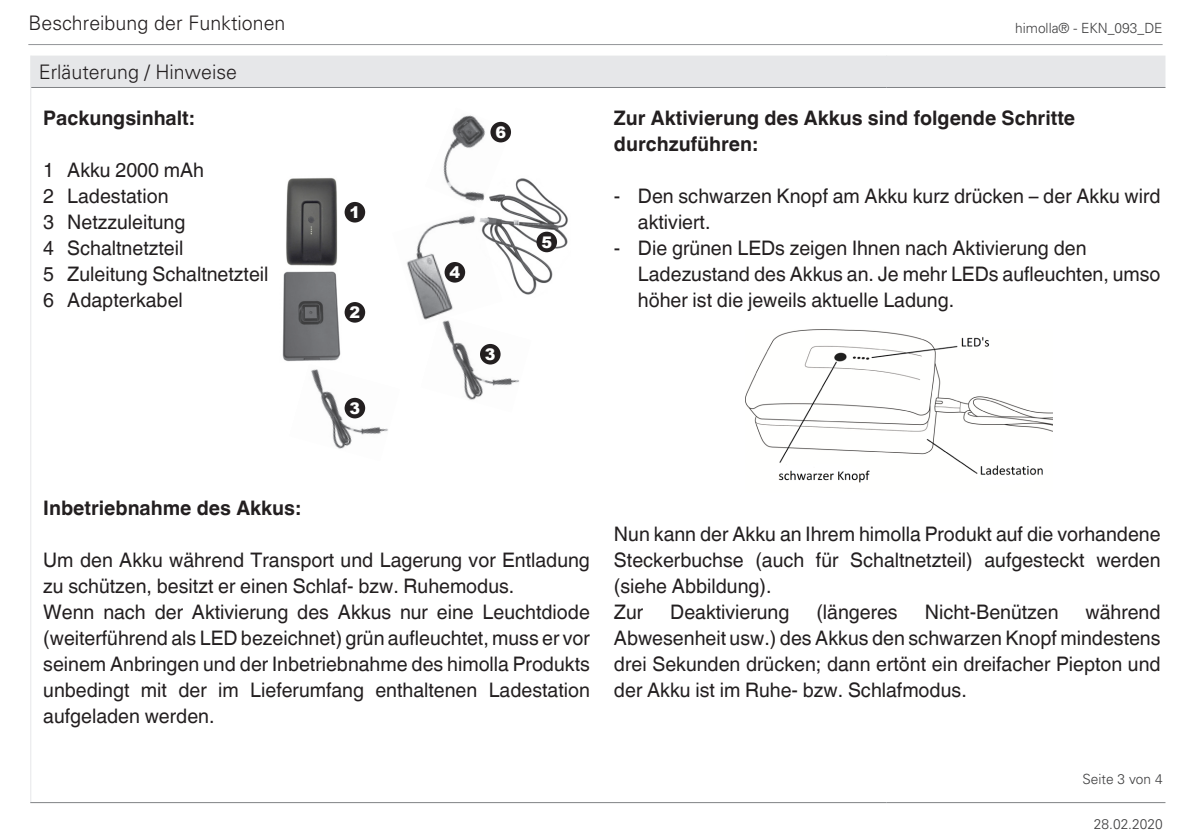
<style>
.page{position:relative;width:1191px;height:840px;background:#fff}
.page>*{position:absolute;margin:0;border:0;box-sizing:border-box;transform-origin:0 0}
.t1{font:20px/26px "Helvetica World";color:#231f20;text-align:justify}
.t2{font:700 20px "Helvetica World";color:#231f20}
.t3{font:300 20px "Univers";color:#231f20}
.t4{font:900 16px "Arial";color:#fff}
.t5{font:300 14px "Univers";color:#3e3e3f}
</style>
<div class="page">
<div style="left:31px;top:56px;width:1134px;height:31px;background:#e6e7e9"></div>
<hr style="left:30px;top:56px;width:1px;height:31px;background:#e6e7e9">
<hr style="left:886px;top:56px;width:1px;height:31px;background:#e6e7e9">
<hr style="left:30px;top:87px;width:1px;height:714px;background:#e6e7e9">
<hr style="left:30px;top:801px;width:856px;height:1px;background:#808285">
<hr style="left:886px;top:801px;width:279px;height:1px;background:#808285">
<hr style="left:31px;top:87px;width:855px;height:1px;background:#808285">
<hr style="left:886px;top:87px;width:279px;height:1px;background:#808285">
<hr style="left:28px;top:44px;width:1134px;height:1px;background:#939598">
<img style="left:745px;top:329px;width:307px;height:154px">
<img style="left:443px;top:325px;width:76px;height:75px">
<img style="left:443px;top:115px;width:68px;height:87px">
<img style="left:476px;top:175px;width:92px;height:120px">
<img style="left:406px;top:208px;width:96px;height:117px">
<img style="left:282px;top:271px;width:64px;height:91px">
<img style="left:311px;top:369px;width:77px;height:80px">
<img style="left:286px;top:178px;width:52px;height:88px">
<div style="left:344px;top:202px;width:21px;height:20px;background:#231f20;border-radius:50%"></div>
<div style="left:344px;top:302px;width:21px;height:20px;background:#231f20;border-radius:50%"></div>
<div style="left:344px;top:397px;width:21px;height:21px;background:#231f20;border-radius:50%"></div>
<div style="left:480px;top:344px;width:20px;height:20px;background:#231f20;border-radius:50%"></div>
<div style="left:444px;top:262px;width:21px;height:20px;background:#231f20;border-radius:50%"></div>
<div style="left:536px;top:231px;width:21px;height:21px;background:#231f20;border-radius:50%"></div>
<div style="left:490px;top:122px;width:21px;height:20px;background:#231f20;border-radius:50%"></div>
<p class="t3" style="left:28px;top:11px;width:259px">Beschreibung der Funktionen</p>
<p class="t5" style="left:1015px;top:20px;width:149px">himolla® - EKN_093_DE</p>
<p class="t3" style="left:39px;top:60px;width:200px">Erläuterung / Hinweise</p>
<p class="t2" style="left:43px;top:106px;width:152px">Packungsinhalt:</p>
<p class="t1" style="left:43px;top:157px;width:162px">1 Akku 2000 mAh</p>
<p class="t1" style="left:43px;top:183px;width:127px">2 Ladestation</p>
<p class="t1" style="left:43px;top:209px;width:144px">3 Netzzuleitung</p>
<p class="t1" style="left:43px;top:235px;width:142px">4 Schaltnetzteil</p>
<p class="t1" style="left:43px;top:261px;width:227px">5 Zuleitung Schaltnetzteil</p>
<p class="t1" style="left:43px;top:287px;width:141px">6 Adapterkabel</p>
<p class="t4" style="left:349px;top:203px;width:12px">1</p>
<p class="t4" style="left:349px;top:303px;width:12px">2</p>
<p class="t4" style="left:349px;top:399px;width:12px">3</p>
<p class="t4" style="left:495px;top:123px;width:12px">6</p>
<p class="t4" style="left:449px;top:263px;width:12px">4</p>
<p class="t4" style="left:485px;top:345px;width:12px">3</p>
<p class="t4" style="left:541px;top:233px;width:12px">5</p>
<p class="t2" style="left:614px;top:106px;width:463px">Zur Aktivierung des Akkus sind folgende Schritte</p>
<p class="t2" style="left:614px;top:132px;width:145px">durchzuführen:</p>
<p class="t1" style="left:614px;top:183px;width:548px">- Den schwarzen Knopf am Akku kurz drücken – der Akku wird</p>
<p class="t1" style="left:638px;top:209px;width:74px">aktiviert.</p>
<p class="t1" style="left:614px;top:235px;width:474px">- Die grünen LEDs zeigen Ihnen nach Aktivierung den</p>
<p class="t1" style="left:638px;top:261px;width:524px">Ladezustand des Akkus an. Je mehr LEDs aufleuchten, umso</p>
<p class="t1" style="left:638px;top:287px;width:318px">höher ist die jeweils aktuelle Ladung.</p>
<p class="t2" style="left:43px;top:496px;width:259px">Inbetriebnahme des Akkus:</p>
<p class="t1" style="left:43px;top:547px;width:548px">Um den Akku während Transport und Lagerung vor Entladung zu schützen, besitzt er einen Schlaf- bzw. Ruhemodus.</p>
<p class="t1" style="left:43px;top:599px;width:548px">Wenn nach der Aktivierung des Akkus nur eine Leuchtdiode (weiterführend als LED bezeichnet) grün aufleuchtet, muss er vor seinem Anbringen und der Inbetriebnahme des himolla Produkts unbedingt mit der im Lieferumfang enthaltenen Ladestation aufgeladen werden.</p>
<p class="t1" style="left:614px;top:521px;width:548px">Nun kann der Akku an Ihrem himolla Produkt auf die vorhandene Steckerbuchse (auch für Schaltnetzteil) aufgesteckt werden (siehe Abbildung).</p>
<p class="t1" style="left:614px;top:599px;width:31px">Zur</p>
<p class="t1" style="left:670px;top:599px;width:121px">Deaktivierung</p>
<p class="t1" style="left:816px;top:599px;width:83px">(längeres</p>
<p class="t1" style="left:924px;top:599px;width:135px">Nicht-Benützen</p>
<p class="t1" style="left:614px;top:599px;width:548px;text-indent:471px">während Abwesenheit usw.) des Akkus den schwarzen Knopf mindestens drei Sekunden drücken; dann ertönt ein dreifacher Piepton und der Akku ist im Ruhe- bzw. Schlafmodus.</p>
<p class="t5" style="left:1082px;top:770px;width:82px">Seite 3 von 4</p>
<p class="t5" style="left:1094px;top:814px;width:70px">28.02.2020</p>
</div>
